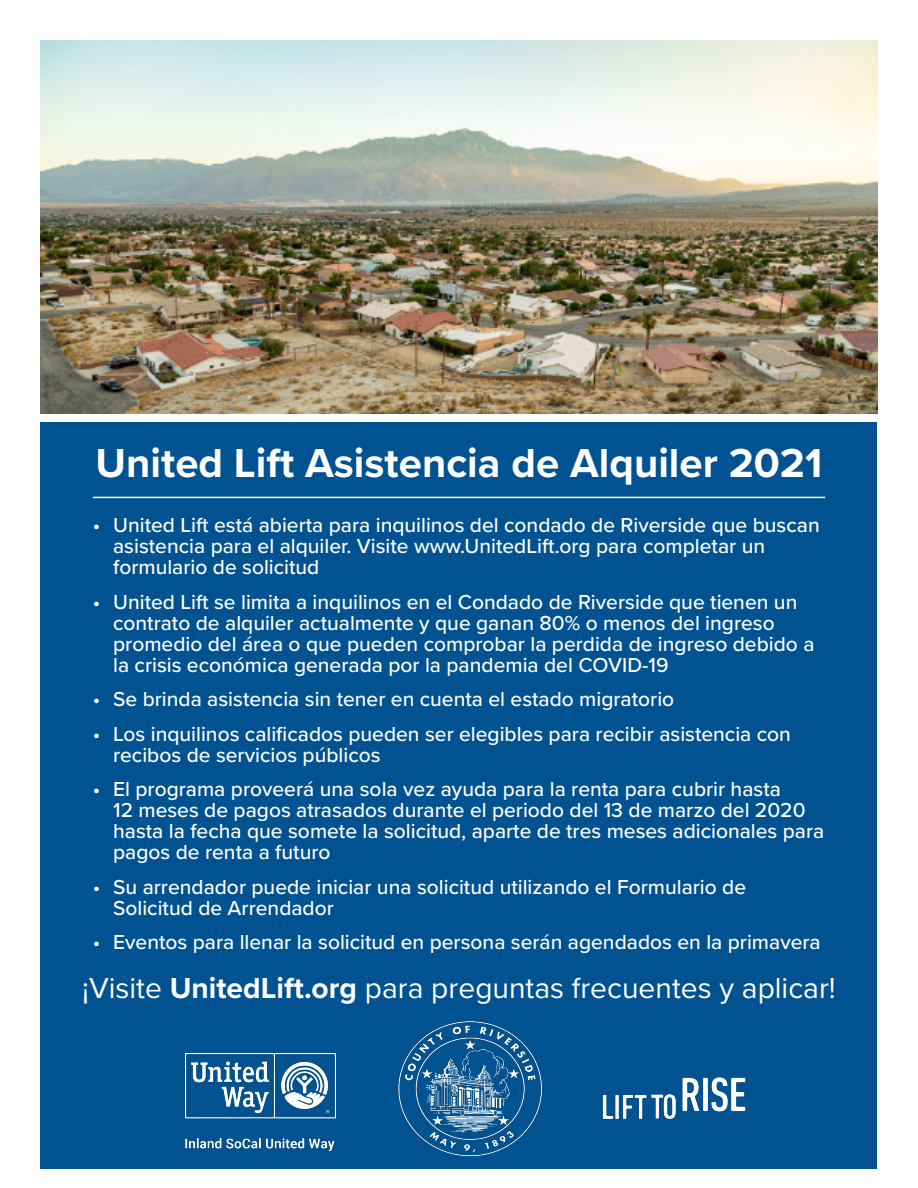
<style>
.page{position:relative;width:918px;height:1188px;background:#fff}
.page>*{position:absolute;margin:0;border:0;box-sizing:border-box;transform-origin:0 0}
.t1{font:700 42px "Proxima Nova";color:#fff}
.Body_Text{font:30px "Proxima Nova";color:#fff}
.t2{font:500 21px/21px "Proxima Nova";color:#fff}
.s1{font-weight:700}
</style>
<div class="page">
<div style="left:40px;top:422px;width:838px;height:747px;background:#005291"></div>
<hr style="left:93px;top:497px;width:732px;height:1px;background:#fff">
<img style="left:40px;top:40px;width:838px;height:374px">
<img style="left:186px;top:1053px;width:150px;height:99px">
<img style="left:398px;top:1021px;width:144px;height:136px">
<img style="left:602px;top:1077px;width:144px;height:42px">
<p class="t1" style="left:96px;top:432px;width:728px">United Lift Asistencia de Alquiler 2021</p>
<p class="t2" style="left:113px;top:514px;width:708px;text-indent:-20px">• United Lift está abierta para inquilinos del condado de Riverside que buscan asistencia para el alquiler. Visite www.UnitedLift.org para completar un formulario de solicitud</p>
<p class="t2" style="left:113px;top:590px;width:703px;text-indent:-20px">• United Lift se limita a inquilinos en el Condado de Riverside que tienen un contrato de alquiler actualmente y que ganan 80% o menos del ingreso promedio del área o que pueden comprobar la perdida de ingreso debido a la crisis económica generada por la pandemia del COVID-19</p>
<p class="t2" style="left:93px;top:688px;width:583px">• Se brinda asistencia sin tener en cuenta el estado migratorio</p>
<p class="t2" style="left:113px;top:722px;width:679px;text-indent:-20px">• Los inquilinos calificados pueden ser elegibles para recibir asistencia con recibos de servicios públicos</p>
<p class="t2" style="left:113px;top:778px;width:713px;text-indent:-20px">• El programa proveerá una sola vez ayuda para la renta para cubrir hasta<br>12 meses de pagos atrasados durante el periodo del 13 de marzo del 2020 hasta la fecha que somete la solicitud, aparte de tres meses adicionales para pagos de renta a futuro</p>
<p class="t2" style="left:113px;top:875px;width:635px;text-indent:-20px">• Su arrendador puede iniciar una solicitud utilizando el Formulario de<br>Solicitud de Arrendador</p>
<p class="t2" style="left:93px;top:931px;width:729px">• Eventos para llenar la solicitud en persona serán agendados en la primavera</p>
<p class="Body_Text" style="left:82px;top:966px;width:755px">¡Visite <span class="s1">UnitedLift.org</span> para preguntas frecuentes y aplicar!</p>
</div>
